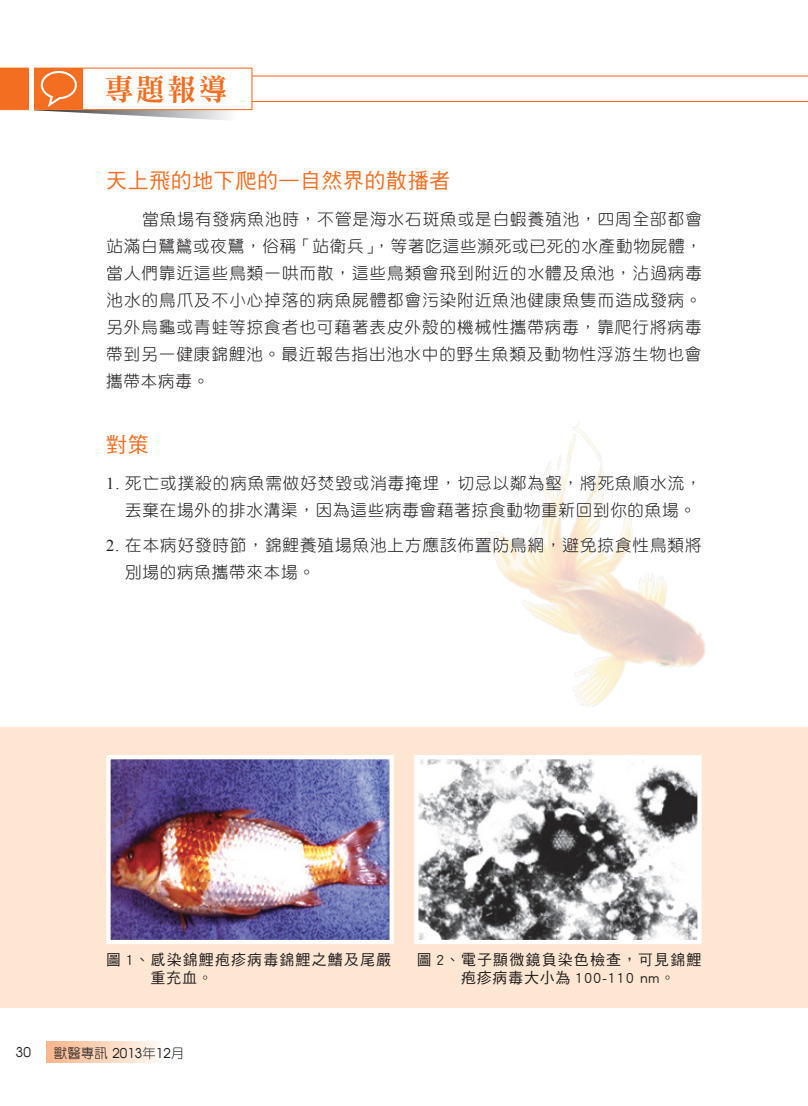
<style>
.page{position:relative;width:808px;height:1106px;background:#fff}
.page>*{position:absolute;margin:0;border:0;box-sizing:border-box;transform-origin:0 0}
.t1{font:30px "DF Ming Std W9";color:#f36e21;scale:.95 1}
.t2{font:21px "DF Hei Std W5";letter-spacing:.025em;color:#f36e21}
.t3{font:16.5px/27px "DF Yuan Std W3";letter-spacing:.06em;color:#231f20}
.t4{font:15px/18px "DF Hei Std W5";letter-spacing:.075em;color:#231f20}
.t5{font:13.5px "DF Yuan Std W3";color:#231f20}
.t6{font:13.5px "Avian";color:#231f20}
.s1{font-family:"Times New Roman"}
.s2{font-family:"Avian"}
</style>
<div class="page">
<div style="left:0;top:727px;width:808px;height:281px;background:#fee6d3"></div>
<img style="left:483px;top:422px;width:223px;height:285px">
<hr style="left:243px;top:101px;width:565px;height:1px;background:#f36e21">
<hr style="left:243px;top:75px;width:565px;height:2px;background:#f36e21">
<div style="left:47px;top:1041px;width:127px;height:21px;background:linear-gradient(to right,#f9b48a,#fff)"></div>
<svg style="left:0;top:68px;width:252px;height:52px"></svg>
<img style="left:111px;top:760px;width:278px;height:179px">
<div style="left:106px;top:755px;width:288px;height:189px;border:4px solid #fff"></div>
<img style="left:419px;top:760px;width:278px;height:179px">
<div style="left:414px;top:755px;width:288px;height:189px;border:4px solid #fff"></div>
<h1 class="t1" style="left:105px;top:73px;width:130px">專題報導</h1>
<p class="t2" style="left:106px;top:169px;width:345px">天上飛的地下爬的—自然界的散播者</p>
<p class="t3" style="left:106px;top:205px;width:597px;text-align:justify;text-indent:36px">當魚場有發病魚池時，不管是海水石斑魚或是白蝦養殖池，四周全部都會站滿白鷺鷥或夜鷺，俗稱「站衛兵」，等著吃這些瀕死或已死的水產動物屍體，當人們靠近這些鳥類一哄而散，這些鳥類會飛到附近的水體及魚池，沾過病毒池水的鳥爪及不小心掉落的病魚屍體都會污染附近魚池健康魚隻而造成發病。另外烏龜或青蛙等掠食者也可藉著表皮外殼的機械性攜帶病毒，靠爬行將病毒帶到另一健康錦鯉池。最近報告指出池水中的野生魚類及動物性浮游生物也會攜帶本病毒。</p>
<p class="t2" style="left:106px;top:433px;width:44px">對策</p>
<p class="t3" style="left:125px;top:469px;width:578px;text-indent:-19px"><span class="s1">1.</span> 死亡或撲殺的病魚需做好焚毀或消毒掩埋，切忌以鄰為壑，將死魚順水流，丟棄在場外的排水溝渠，因為這些病毒會藉著掠食動物重新回到你的魚場。</p>
<p class="t3" style="left:125px;top:531px;width:578px;text-indent:-19px"><span class="s1">2.</span> 在本病好發時節，錦鯉養殖場魚池上方應該佈置防鳥網，避免掠食性鳥類將別場的病魚攜帶來本場。</p>
<p class="t4" style="left:151px;top:950px;width:242px;text-indent:-44px">圖 1、感染錦鯉疱疹病毒錦鯉之鰭及尾嚴重充血。</p>
<p class="t4" style="left:461px;top:950px;width:242px;text-indent:-44px">圖 2、電子顯微鏡負染色檢查，可見錦鯉疱疹病毒大小為 100-110 nm。</p>
<p class="t6" style="left:16px;top:1044px;width:16px">30</p>
<p class="t5" style="left:54px;top:1045px;width:132px">獸醫專訊 <span class="s2">2013</span>年<span class="s2">12</span>月</p>
</div>
